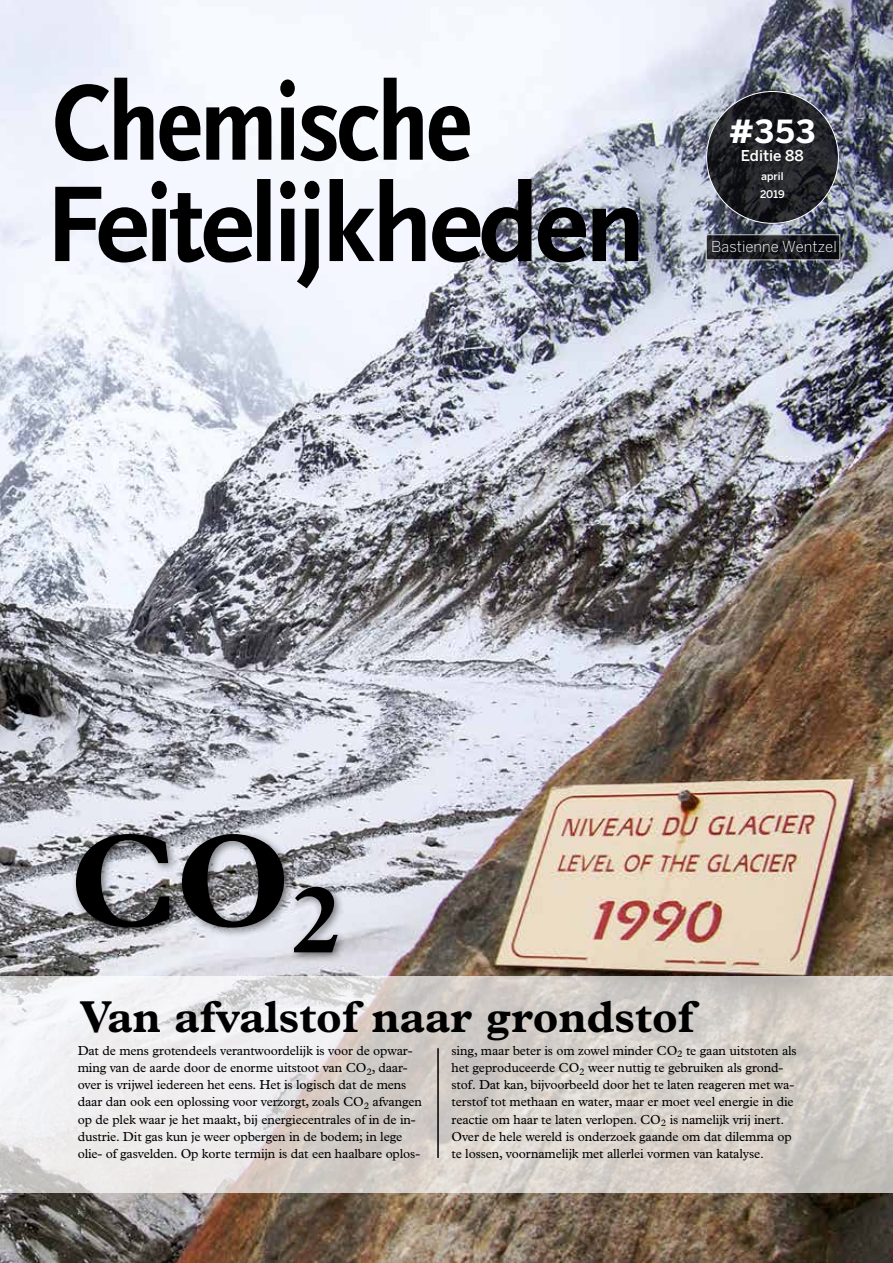
<style>
.page{position:relative;width:893px;height:1263px;background:#fff}
.page>*{position:absolute;margin:0;border:0;box-sizing:border-box;transform-origin:0 0}
.t1{font:700 132px "Plantin Std";color:#000}
.t2{font:700 45px "Plantin Std";color:#000}
.t3{font:700 31.65px "Benton Sans";color:#fff}
.t4{font:300 15px "Benton Sans";color:#fff}
.t5{font:500 14.85px "Benton Sans";color:#fff}
.t6{font:13.2px/17.2px "Plantin Std";letter-spacing:-.01em;color:#000}
.t7{font:500 10.5px/18.6px "Benton Sans";color:#fff}
</style>
<div class="page">
<img style="left:0;top:0;width:893px;height:1263px">
<svg style="left:707px;top:92px;width:131px;height:131px;background:#1f2024"></svg>
<svg style="left:0;top:976px;width:893px;height:217px;background:#dcd7d4"></svg>
<svg style="left:55px;top:78px;width:415px;height:83px"></svg>
<svg style="left:55px;top:179px;width:583px;height:109px"></svg>
<svg style="left:708px;top:237px;width:130px;height:21px;background:#15171b"></svg>
<div style="left:71px;top:829px;width:277px;height:134px;background:#000;opacity:.5"></div>
<hr style="left:437px;top:1048px;width:2px;height:110px;background:#000">
<h3 class="t3" style="left:729px;top:112px;width:88px">#353</h3>
<p class="t5" style="left:741px;top:147px;width:64px">Editie 88</p>
<p class="t7" style="left:760px;top:166px;width:26px">april<br>2019</p>
<h1 class="t1" style="left:69px;top:803px;width:274px">CO<sub>2</sub></h1>
<p class="t4" style="left:711px;top:238px;width:127px">Bastienne Wentzel</p>
<h2 class="t2" style="left:79px;top:990px;width:616px">Van afvalstof naar grondstof</h2>
<p class="t6" style="left:78px;top:1042px;width:346px">Dat de mens grotendeels verantwoordelijk is voor de opwar&shy;ming van de aarde door de enorme uitstoot van CO<sub>2</sub>, daar&shy;over is vrijwel iedereen het eens. Het is logisch dat de mens daar dan ook een oplossing voor verzorgt, zoals CO<sub>2</sub> afvangen op de plek waar je het maakt, bij energiecentrales of in de in&shy;dustrie. Dit gas kun je weer opbergen in de bodem; in lege olie- of gasvelden. Op korte termijn is dat een haalbare oplos-</p>
<p class="t6" style="left:451px;top:1042px;width:347px">sing, maar beter is om zowel minder CO<sub>2</sub> te gaan uitstoten als het geproduceerde CO<sub>2</sub> weer nuttig te gebruiken als grond&shy;stof. Dat kan, bijvoorbeeld door het te laten reageren met wa&shy;terstof tot methaan en water, maar er moet veel energie in die reactie om haar te laten verlopen. CO<sub>2</sub> is namelijk vrij inert.<br>Over de hele wereld is onderzoek gaande om dat dilemma op te lossen, voornamelijk met allerlei vormen van katalyse.</p>
</div>
